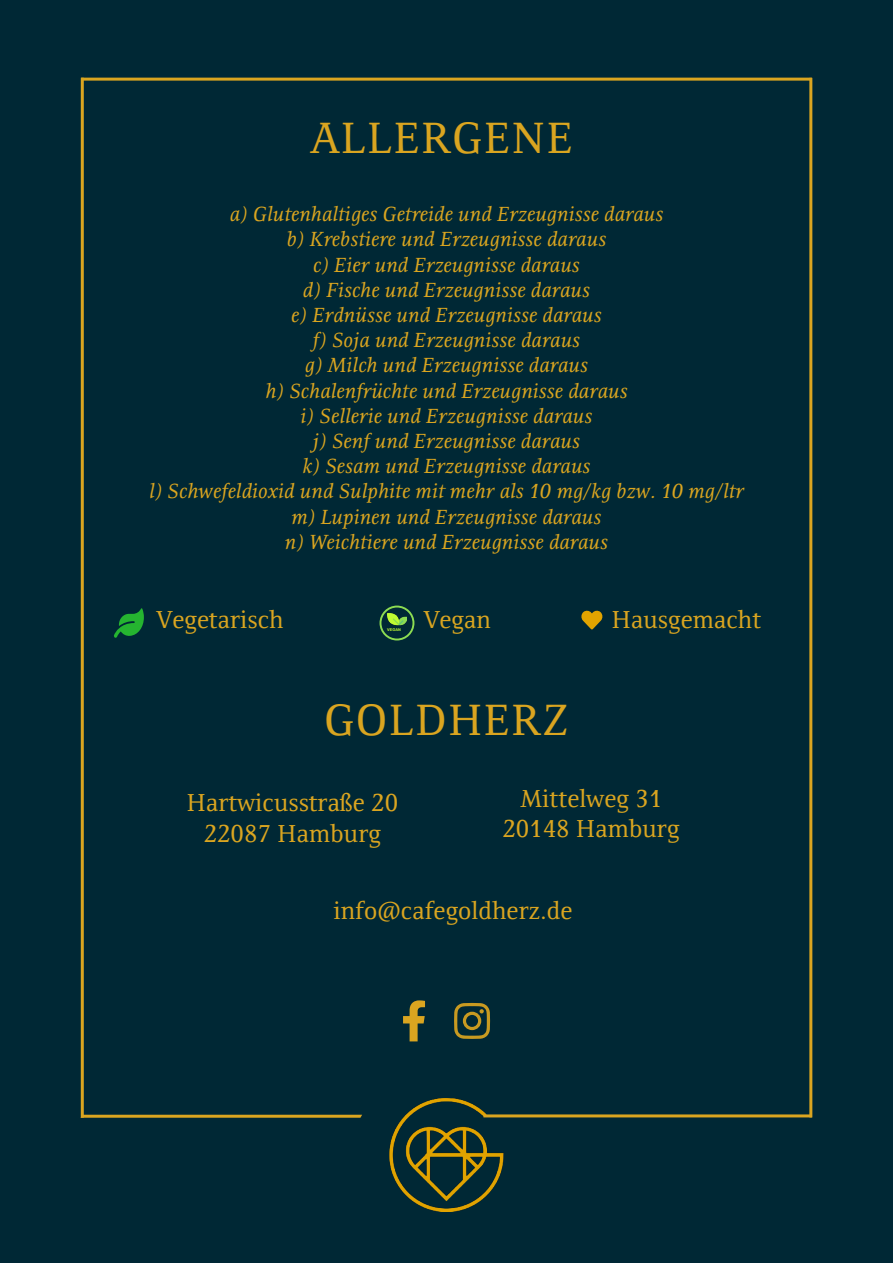
<style>
.page{position:relative;width:893px;height:1263px;background:#002835}
.page>*{position:absolute;margin:0;border:0;box-sizing:border-box;transform-origin:0 0}
.Big_Title{font:45px "Resavska BG";letter-spacing:.015em;color:#daa520}
.Body{font:25.2px "Resavska BG";color:#daa520}
.Intro{font:25.2px "Resavska BG";color:#daa520}
.Intro-2{font:italic 21px "Resavska BG";color:#daa520}
.t1{font:700 3.9px "Arial";color:#bffb32}
</style>
<div class="page">
<hr style="left:81px;top:78px;width:731px;height:3px;background:#daa520">
<hr style="left:809px;top:78px;width:3px;height:1039px;background:#daa520">
<hr style="left:81px;top:78px;width:3px;height:1040px;background:#daa520">
<img style="left:389px;top:1098px;width:115px;height:113px">
<hr style="left:483px;top:1114px;width:329px;height:3px;background:#daa520">
<hr style="left:81px;top:1115px;width:280px;height:3px;background:#daa520">
<svg style="left:114px;top:608px;width:30px;height:30px"></svg>
<img style="left:387px;top:609px;width:20px;height:17px">
<div style="left:380px;top:606px;width:34px;height:34px;border:2px solid #8cdc52;border-radius:50%"></div>
<svg style="left:581px;top:611px;width:21px;height:18px"></svg>
<svg style="left:403px;top:1000px;width:22px;height:41px"></svg>
<svg style="left:454px;top:1003px;width:36px;height:36px"></svg>
<p class="Big_Title" style="left:310px;top:112px;width:264px">ALLERGENE</p>
<p class="Intro-2" style="left:230px;top:202px;width:435px">a) Glutenhaltiges Getreide und Erzeugnisse daraus</p>
<p class="Intro-2" style="left:287px;top:227px;width:321px">b) Krebstiere und Erzeugnisse daraus</p>
<p class="Intro-2" style="left:313px;top:253px;width:268px">c) Eier und Erzeugnisse daraus</p>
<p class="Intro-2" style="left:303px;top:278px;width:289px">d) Fische und Erzeugnisse daraus</p>
<p class="Intro-2" style="left:291px;top:303px;width:312px">e) Erdnüsse und Erzeugnisse daraus</p>
<p class="Intro-2" style="left:313px;top:328px;width:269px">f) Soja und Erzeugnisse daraus</p>
<p class="Intro-2" style="left:305px;top:353px;width:285px">g) Milch und Erzeugnisse daraus</p>
<p class="Intro-2" style="left:265px;top:379px;width:364px">h) Schalenfrüchte und Erzeugnisse daraus</p>
<p class="Intro-2" style="left:301px;top:404px;width:293px">i) Sellerie und Erzeugnisse daraus</p>
<p class="Intro-2" style="left:313px;top:429px;width:269px">j) Senf und Erzeugnisse daraus</p>
<p class="Intro-2" style="left:302px;top:454px;width:290px">k) Sesam und Erzeugnisse daraus</p>
<p class="Intro-2" style="left:149px;top:479px;width:597px">l) Schwefeldioxid und Sulphite mit mehr als 10 mg/kg bzw. 10 mg/ltr</p>
<p class="Intro-2" style="left:292px;top:505px;width:311px">m) Lupinen und Erzeugnisse daraus</p>
<p class="Intro-2" style="left:285px;top:530px;width:325px">n) Weichtiere und Erzeugnisse daraus</p>
<p class="Intro" style="left:156px;top:605px;width:129px">Vegetarisch</p>
<p class="t1" style="left:387px;top:627px;width:15px">VEGAN</p>
<p class="Intro" style="left:423px;top:605px;width:69px">Vegan</p>
<p class="Intro" style="left:612px;top:605px;width:151px">Hausgemacht</p>
<p class="Big_Title" style="left:324px;top:694px;width:247px">GOLDHERZ</p>
<p class="Body" style="left:187px;top:789px;width:213px">Hartwicusstraße 20</p>
<p class="Body" style="left:204px;top:819px;width:179px">22087 Hamburg</p>
<p class="Body" style="left:520px;top:784px;width:144px">Mittelweg 31</p>
<p class="Body" style="left:502px;top:814px;width:179px">20148 Hamburg</p>
<p class="Body" style="left:333px;top:896px;width:240px">info@cafegoldherz.de</p>
</div>
